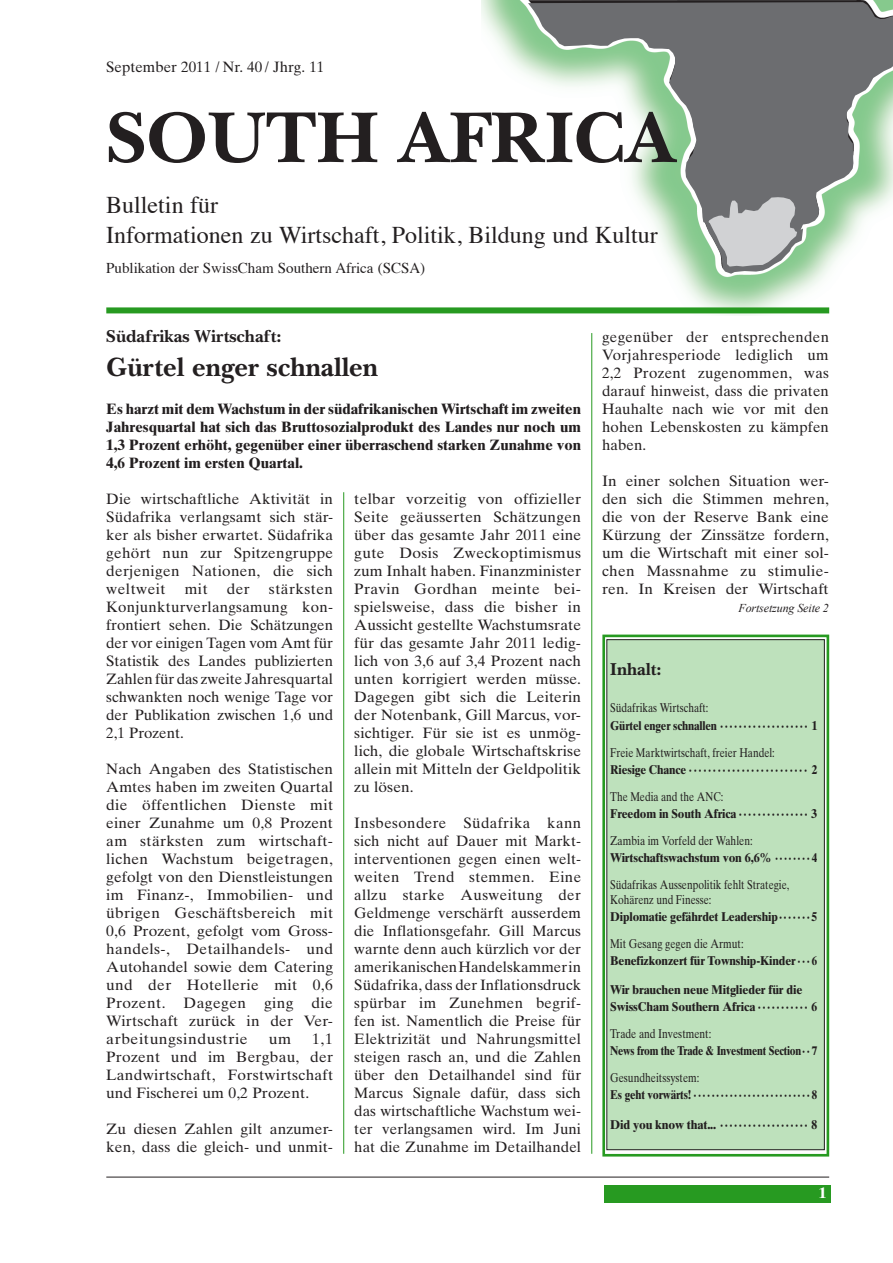
<style>
.page{position:relative;width:893px;height:1263px;background:#fff}
.page>*{position:absolute;margin:0;border:0;box-sizing:border-box;transform-origin:0 0}
.t1{font:700 75px "New Baskerville";color:#231f20}
.t2{font:700 27.75px "New Baskerville";color:#231f20}
.t3{font:24px/30px "Times";color:#231f20}
.t4{font:700 18px "New Baskerville";color:#231f20}
.t5{font:15px/18px "Times Ten";letter-spacing:.005em;color:#231f20;text-align:justify}
.t6{font:700 15px/18px "Times Ten";color:#231f20;text-align:justify}
.t7{font:15px/18px "Times Ten";letter-spacing:.005em;color:#231f20;text-align:justify;scale:1.05 1}
.t8{font:15px "Times";color:#231f20}
.t9{font:700 15px "Times Ten";color:#fff}
.t10{font:12.75px/15px "Times Ten";color:#231f20;scale:.8 1}
.t11{font:700 12.75px/17.1px "Times Ten";letter-spacing:-.01em;color:#231f20;scale:.93 1}
.t12{font:700 12.75px/17.1px "Times Ten";letter-spacing:-.01em;color:#231f20;scale:.95 1}
.t13{font:700 12.75px/17.1px "Times Ten";letter-spacing:-.01em;color:#231f20;scale:.82 1}
.t14{font:700 12.75px "Times Ten";letter-spacing:-.01em;color:#231f20;scale:.87 1}
.t15{font:700 12.75px "Times Ten";letter-spacing:-.01em;color:#231f20;scale:.86 1}
.t16{font:700 12.75px "Times Ten";letter-spacing:-.01em;color:#231f20;scale:.96 1}
.t17{font:12.75px "Times Ten";color:#231f20;scale:.81 1}
.t18{font:700 12.45px "Times Ten";color:#231f20;scale:.79 1}
.t19{font:italic 12px "Times New Roman";letter-spacing:-.01em;color:#231f20}
.s1{font-weight:400}
.s2{font-size:12.45px}
.s3{font-size:12.75px}
</style>
<div class="page">
<hr style="left:106px;top:1177px;width:723px;height:1px;background:#231f20">
<img style="left:482px;top:0;width:411px;height:316px">
<svg style="left:528px;top:2px;width:365px;height:231px;fill:#6c6d70"></svg>
<svg style="left:705px;top:191px;width:101px;height:83px;background:#abb2ae"></svg>
<hr style="left:591px;top:333px;width:1px;height:821px;background:#279a21">
<hr style="left:343px;top:492px;width:1px;height:662px;background:#279a21">
<div style="left:106px;top:307px;width:723px;height:6px;background:#279a21"></div>
<div style="left:602px;top:634px;width:227px;height:522px;border:3px solid #279a21"></div>
<div style="left:607px;top:640px;width:217px;height:510px;background:#bee1bc"></div>
<div style="left:606px;top:639px;width:219px;height:511px;border:1px solid #231f20"></div>
<div style="left:604px;top:1185px;width:227px;height:17px;background:#279a21"></div>
<p class="t5" style="left:106px;top:58px;width:220px">September 2011 / Nr. 40 / Jhrg. 11</p>
<h1 class="t1" style="left:106px;top:94px;width:570px">SOUTH AFRICA</h1>
<h3 class="t3" style="left:106px;top:188px;width:553px">Bulletin für<br>Informationen zu Wirtschaft, Politik, Bildung und Kultur</h3>
<p class="t8" style="left:106px;top:254px;width:320px">Publikation der SwissCham Southern Africa (SCSA)</p>
<p class="t4" style="left:106px;top:326px;width:177px">Südafrikas Wirtschaft:</p>
<h2 class="t2" style="left:106px;top:351px;width:273px">Gürtel enger schnallen</h2>
<p class="t6" style="left:106px;top:400px;width:476px">Es harzt mit dem Wachstum in der südafrikanischen Wirtschaft im zweiten Jahresquartal hat sich das Bruttosozialprodukt des Landes nur noch um 1,3 Prozent erhöht, gegenüber einer überraschend starken Zunahme von 4,6 Prozent im ersten Quartal.</p>
<p class="t5" style="left:106px;top:490px;width:228px">Die wirtschaftliche Aktivität in Südafrika verlangsamt sich stär&shy;ker als bisher erwartet. Südafrika gehört nun zur Spitzengruppe derjenigen Nationen, die sich weltweit</p>
<p class="t5" style="left:106px;top:580px;width:228px;text-indent:163px">stärksten Konjunkturverlangsamung kon&shy;frontiert sehen. Die Schätzungen der vor einigen Tagen vom Amt für Statistik des Landes publizierten Zahlen für das zweite Jahresquartal schwankten noch wenige Tage vor der Publikation zwischen 1,6 und 2,1 Prozent.</p>
<p class="t5" style="left:106px;top:760px;width:228px">Nach Angaben des Statistischen Amtes haben im zweiten Quartal die öffentlichen Dienste mit einer Zunahme um 0,8 Prozent am stärksten zum wirtschaft&shy;lichen Wachstum beigetragen, gefolgt von den Dienstleistungen im Finanz-, Immobilien- und übrigen Geschäftsbereich mit 0,6 Prozent, gefolgt vom Gross&shy;handels-, Detailhandels- und Autohandel sowie dem Catering und der Hotellerie mit 0,6<br>Prozent. Dagegen ging die Wirtschaft zurück in der Ver&shy;arbeitungsindustrie</p>
<p class="t5" style="left:185px;top:580px;width:25px">mit</p>
<p class="t5" style="left:227px;top:580px;width:25px">der</p>
<p class="t7" style="left:106px;top:1030px;width:218px;text-indent:206px">1,1<br>Prozent und im Bergbau, der Landwirtschaft, Forstwirtschaft und Fischerei um 0,2 Prozent.</p>
<p class="t5" style="left:106px;top:1120px;width:228px">Zu diesen Zahlen gilt anzumer&shy;ken, dass die gleich- und unmit-</p>
<p class="t7" style="left:269px;top:1030px;width:23px">um</p>
<p class="t5" style="left:354px;top:490px;width:228px">telbar vorzeitig von offizieller Seite geäusserten Schätzungen über das gesamte Jahr 2011 eine gute Dosis Zweckoptimismus zum Inhalt haben. Finanzminister Pravin Gordhan meinte bei&shy;spielsweise, dass die bisher in Aussicht gestellte Wachstumsrate für das gesamte Jahr 2011 ledig&shy;lich von 3,6 auf 3,4 Prozent nach unten korrigiert werden müsse.<br>Dagegen gibt sich die Leiterin der Notenbank, Gill Marcus, vor&shy;sichtiger. Für sie ist es unmög&shy;lich, die globale Wirtschaftskrise allein mit Mitteln der Geldpolitik zu lösen.</p>
<p class="t5" style="left:354px;top:814px;width:228px">Insbesondere Südafrika kann sich nicht auf Dauer mit Markt&shy;interventionen gegen einen welt&shy;weiten Trend stemmen. Eine allzu starke Ausweitung der Geldmenge verschärft ausserdem die Inflationsgefahr. Gill Marcus warnte denn auch kürzlich vor der amerikanischen Handelskammer in Südafrika, dass der Inflationsdruck spürbar im Zunehmen begrif&shy;fen ist. Namentlich die Preise für Elektrizität und Nahrungsmittel steigen rasch an, und die Zahlen über den Detailhandel sind für Marcus Signale dafür, dass sich das wirtschaftliche Wachstum wei&shy;ter verlangsamen wird. Im Juni hat die Zunahme im Detailhandel</p>
<p class="t5" style="left:602px;top:328px;width:228px">gegenüber der entsprechenden Vorjahresperiode lediglich um 2,2 Prozent zugenommen, was darauf hinweist, dass die privaten Hauhalte nach wie vor mit den hohen Lebenskosten zu kämpfen haben.</p>
<p class="t5" style="left:602px;top:472px;width:228px">In einer solchen Situation wer&shy;den sich die Stimmen mehren, die von der Reserve Bank eine Kürzung der Zinssätze fordern, um die Wirtschaft mit einer sol&shy;chen Massnahme zu stimulie&shy;ren. In Kreisen der Wirtschaft</p>
<p class="t19" style="left:738px;top:600px;width:92px">Fortsetzung Seite 2</p>
<p class="t4" style="left:610px;top:659px;width:53px">Inhalt:</p>
<p class="t10" style="left:610px;top:700px;width:124px">Südafrikas Wirtschaft:</p>
<p class="t14" style="left:610px;top:717px;width:239px">Gürtel enger schnallen · · · · · · · · · · · · · · · · · · 1</p>
<p class="t10" style="left:610px;top:745px;width:207px">Freie Marktwirtschaft, freier Handel:</p>
<p class="t15" style="left:610px;top:761px;width:242px">Riesige Chance · · · · · · · · · · · · · · · · · · · · · · · · · 2</p>
<p class="t10" style="left:610px;top:789px;width:143px">The Media and the ANC:</p>
<p class="t11" style="left:610px;top:805px;width:224px">Freedom in South Africa · · · · · · · · · · · · · · 3</p>
<p class="t12" style="left:610px;top:832px;width:219px"><span class="s1">Zambia im Vorfeld der Wahlen:<br></span>Wirtschaftswachstum von 6,6% <span class="s2">· · · · · · · 4</span></p>
<p class="t10" style="left:610px;top:877px;width:225px">Südafrikas Aussenpolitik fehlt Strategie,<br>Kohärenz und Finesse:</p>
<p class="t11" style="left:610px;top:908px;width:224px">Diplomatie gefährdet Leadership · · · · · · 5</p>
<p class="t11" style="left:610px;top:935px;width:224px"><span class="s1">Mit Gesang gegen die Armut:<br></span>Benefizkonzert für Township-Kinder <span class="s2">· · 6</span></p>
<p class="t12" style="left:610px;top:981px;width:219px">Wir brauchen neue Mitglieder für die<br>SwissCham Southern Africa · · · · · · · · · · 6</p>
<p class="t13" style="left:610px;top:1025px;width:254px"><span class="s1">Trade and Investment:<br></span>News from the Trade &amp; Investment Section <span class="s2">· 7</span></p>
<p class="t17" style="left:610px;top:1070px;width:112px">Gesundheitssystem:</p>
<p class="t18" style="left:610px;top:1087px;width:264px"><span class="s3">Es geht vorwärts!</span> · · · · · · · · · · · · · · · · · · · · · · · · · 8</p>
<p class="t16" style="left:610px;top:1116px;width:217px">Did you know that... · · · · · · · · · · · · · · · · · · 8</p>
<p class="t9" style="left:819px;top:1184px;width:9px">1</p>
</div>
